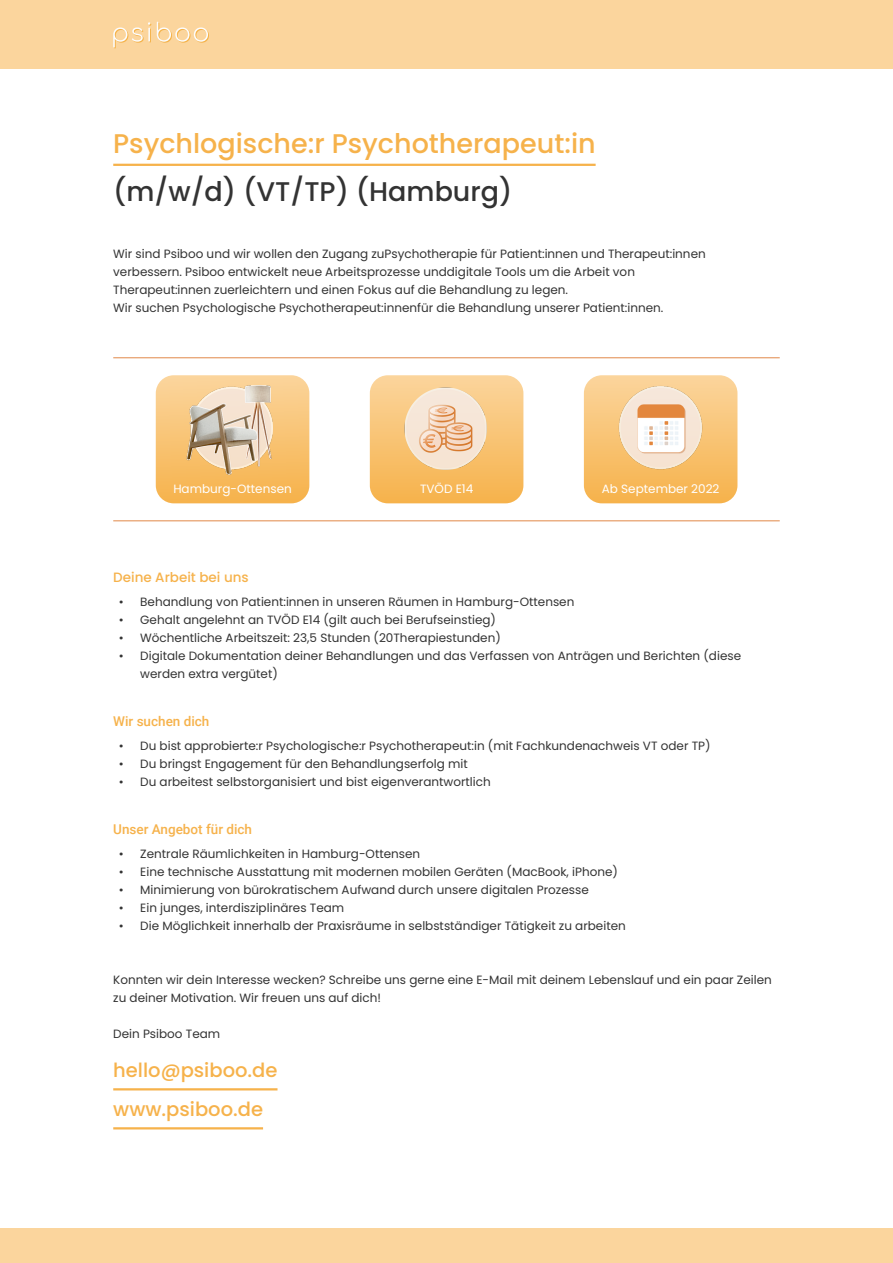
<style>
.page{position:relative;width:893px;height:1263px;background:#fff}
.page>*{position:absolute;margin:0;border:0;box-sizing:border-box;transform-origin:0 0}
.t1{font:500 27px/48px "Poppins";color:#f6b24b}
.t2{font:500 19.5px "Poppins";color:#f6b24b}
.t3{font:500 13.5px "Roboto";color:#f6b24b}
.t4{font:500 13.5px "Poppins";color:#f6b24b}
.t5{font:12px/18px "Poppins";color:#333}
.t6{font:12px "Poppins";color:#fff}
.s1{color:#333}
</style>
<div class="page">
<div style="left:0;top:1229px;width:893px;height:34px;background:#fbd59d"></div>
<div style="left:0;top:0;width:893px;height:68px;background:#fbd59d"></div>
<hr style="left:113px;top:1088px;width:164px;height:2px;background:#f6b24b">
<hr style="left:113px;top:1127px;width:150px;height:2px;background:#f6b24b">
<hr style="left:113px;top:164px;width:483px;height:2px;background:#f6b24b">
<hr style="left:113px;top:357px;width:667px;height:1px;background:#e18848">
<hr style="left:113px;top:520px;width:667px;height:1px;background:#e18848">
<svg style="left:370px;top:375px;width:153px;height:128px;background:#f8c270"></svg>
<img style="left:397px;top:378px;width:100px;height:100px">
<svg style="left:156px;top:375px;width:153px;height:128px;background:#f8c372"></svg>
<img style="left:184px;top:385px;width:89px;height:89px">
<svg style="left:584px;top:375px;width:153px;height:128px;background:#f8c272"></svg>
<img style="left:618px;top:384px;width:86px;height:86px">
<svg style="left:113px;top:22px;width:38px;height:26px"></svg>
<svg style="left:157px;top:22px;width:52px;height:21px"></svg>
<p class="t1" style="left:113px;top:119px;width:484px">Psychlogische:r Psychotherapeut:in <span class="s1">(m/w/d) (VT/TP) (Hamburg)</span></p>
<p class="t5" style="left:113px;top:245px;width:594px">Wir sind Psiboo und wir wollen den Zugang zuPsychotherapie für Patient:innen und Therapeut:innen verbessern. Psiboo entwickelt neue Arbeitsprozesse unddigitale Tools um die Arbeit von<br>Therapeut:innen zuerleichtern und einen Fokus auf die Behandlung zu legen.</p>
<p class="t5" style="left:113px;top:299px;width:552px">Wir suchen Psychologische Psychotherapeut:innenfür die Behandlung unserer Patient:innen.</p>
<p class="t6" style="left:173px;top:482px;width:120px">Hamburg-Ottensen</p>
<p class="t6" style="left:420px;top:482px;width:55px">TVÖD E14</p>
<p class="t6" style="left:602px;top:482px;width:119px">Ab September 2022</p>
<p class="t4" style="left:113px;top:570px;width:137px">Deine Arbeit bei uns</p>
<p class="t5" style="left:119px;top:593px;width:457px">• Behandlung von Patient:innen in unseren Räumen in Hamburg-Ottensen</p>
<p class="t5" style="left:119px;top:611px;width:379px">• Gehalt angelehnt an TVÖD E14 (gilt auch bei Berufseinstieg)</p>
<p class="t5" style="left:119px;top:629px;width:383px">• Wöchentliche Arbeitszeit: 23,5 Stunden (20Therapiestunden)</p>
<p class="t5" style="left:140px;top:647px;width:602px;text-indent:-21px">• Digitale Dokumentation deiner Behandlungen und das Verfassen von Anträgen und Berichten (diese werden extra vergütet)</p>
<p class="t3" style="left:113px;top:712px;width:98px">Wir suchen dich</p>
<p class="t5" style="left:119px;top:737px;width:593px">• Du bist approbierte:r Psychologische:r Psychotherapeut:in (mit Fachkundenachweis VT oder TP)</p>
<p class="t5" style="left:119px;top:755px;width:350px">• Du bringst Engagement für den Behandlungserfolg mit</p>
<p class="t5" style="left:119px;top:773px;width:373px">• Du arbeitest selbstorganisiert und bist eigenverantwortlich</p>
<p class="t3" style="left:113px;top:820px;width:140px">Unser Angebot für dich</p>
<p class="t5" style="left:119px;top:845px;width:303px">• Zentrale Räumlichkeiten in Hamburg-Ottensen</p>
<p class="t5" style="left:119px;top:863px;width:501px">• Eine technische Ausstattung mit modernen mobilen Geräten (MacBook, iPhone)</p>
<p class="t5" style="left:119px;top:881px;width:471px">• Minimierung von bürokratischem Aufwand durch unsere digitalen Prozesse</p>
<p class="t5" style="left:119px;top:899px;width:227px">• Ein junges, interdisziplinäres Team</p>
<p class="t5" style="left:119px;top:917px;width:508px">• Die Möglichkeit innerhalb der Praxisräume in selbstständiger Tätigkeit zu arbeiten</p>
<p class="t5" style="left:113px;top:971px;width:660px">Konnten wir dein Interesse wecken? Schreibe uns gerne eine E-Mail mit deinem Lebenslauf und ein paar Zeilen zu deiner Motivation. Wir freuen uns auf dich!</p>
<p class="t5" style="left:113px;top:1025px;width:109px">Dein Psiboo Team</p>
<p class="t2" style="left:113px;top:1059px;width:166px">hello@psiboo.de</p>
<p class="t2" style="left:113px;top:1098px;width:151px">www.psiboo.de</p>
</div>
